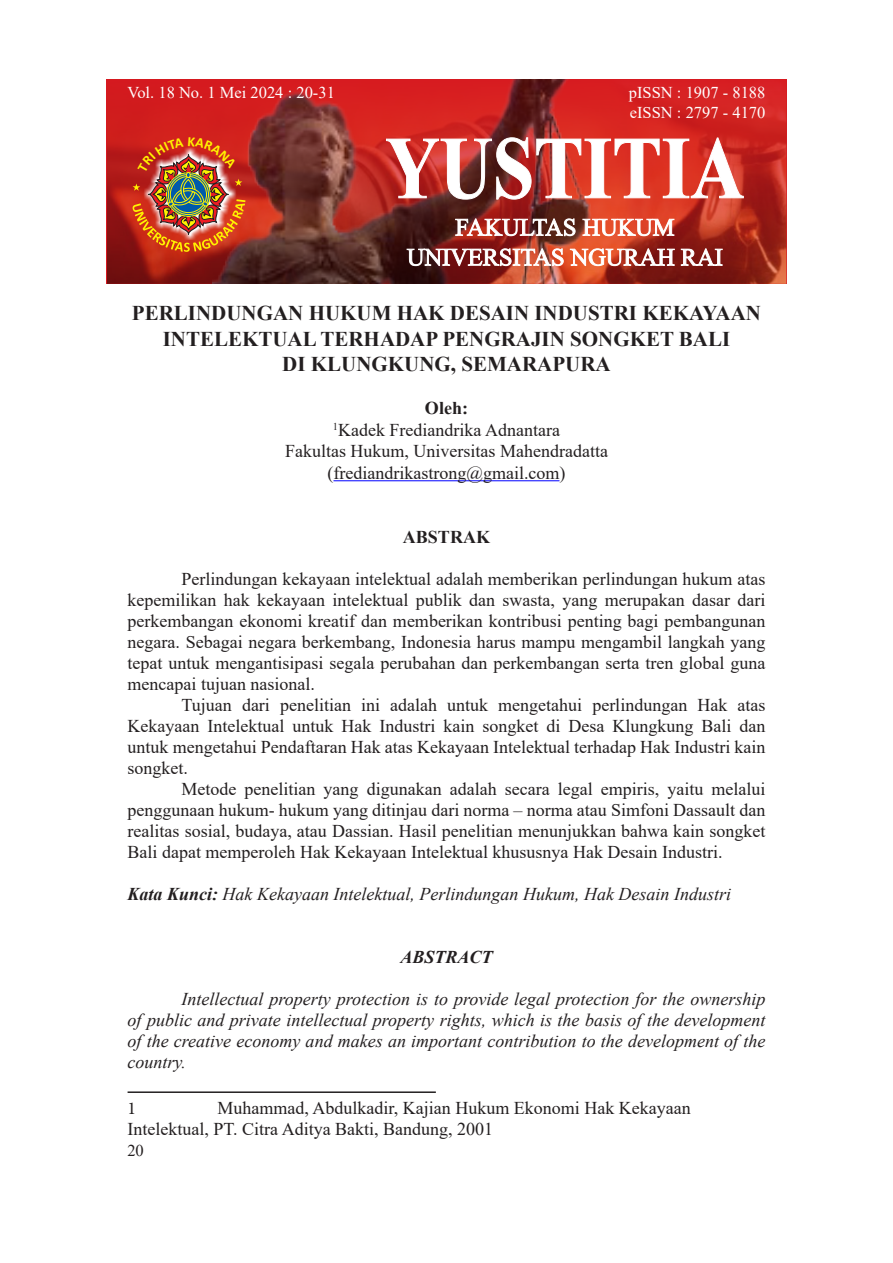
<style>
.page{position:relative;width:893px;height:1263px;background:#fff}
.page>*{position:absolute;margin:0;border:0;box-sizing:border-box;transform-origin:0 0}
.No_Spacing{font:700 21px/25.2px "Times New Roman";color:#231f20;text-align:center}
.t1{font:18px/21px "Times New Roman";color:#231f20;text-align:justify}
.t2{font:italic 18px/21px "Times New Roman";color:#231f20;text-align:justify}
.t3{font:700 18px "Times New Roman";color:#231f20}
.t4{font:italic 700 18px "Times New Roman";color:#231f20}
.t5{font:18px "Minion Pro";color:#231f20}
.t6{font:16.5px "Times New Roman";color:#fff}
.t7{font:16.5px "Times New Roman";color:#231f20}
.s1{font-weight:700}
</style>
<div class="page">
<img style="left:107px;top:80px;width:679px;height:204px">
<img style="left:212px;top:80px;width:382px;height:204px">
<svg style="left:386px;top:137px;width:358px;height:62px"></svg>
<img style="left:407px;top:218px;width:315px;height:48px">
<hr style="left:333px;top:480px;width:226px;height:1px;background:#00f">
<hr style="left:128px;top:1091px;width:308px;height:2px;background:#231f20">
<img style="left:133px;top:137px;width:112px;height:115px">
<p class="t6" style="left:128px;top:81px;width:209px">Vol. 18 No. 1 Mei 2024 : 20-31</p>
<p class="t6" style="left:629px;top:81px;width:138px">pISSN : 1907 - 8188</p>
<p class="t6" style="left:630px;top:101px;width:137px">eISSN : 2797 - 4170</p>
<p class="No_Spacing" style="left:132px;top:300px;width:631px">PERLINDUNGAN HUKUM HAK DESAIN INDUSTRI KEKAYAAN<br>INTELEKTUAL TERHADAP PENGRAJIN SONGKET BALI</p>
<p class="No_Spacing" style="left:282px;top:351px;width:330px">DI KLUNGKUNG, SEMARAPURA</p>
<p class="t3" style="left:425px;top:395px;width:45px">Oleh:</p>
<p class="t1" style="left:333px;top:418px;width:229px"><sup>1</sup>Kadek Frediandrika Adnantara</p>
<p class="t1" style="left:285px;top:440px;width:324px">Fakultas Hukum, Universitas Mahendradatta</p>
<p class="t1" style="left:327px;top:462px;width:239px">(frediandrikastrong@gmail.com)</p>
<p class="t3" style="left:403px;top:524px;width:89px">ABSTRAK</p>
<p class="t1" style="left:128px;top:568px;width:639px;text-indent:54px">Perlindungan kekayaan intelektual adalah memberikan perlindungan hukum atas kepemilikan hak kekayaan intelektual publik dan swasta, yang merupakan dasar dari perkembangan ekonomi kreatif dan memberikan kontribusi penting bagi pembangunan negara. Sebagai negara berkembang, Indonesia harus mampu mengambil langkah yang tepat untuk mengantisipasi segala perubahan dan perkembangan serta tren global guna mencapai tujuan nasional.</p>
<p class="t1" style="left:128px;top:694px;width:639px;text-indent:54px">Tujuan dari penelitian ini adalah untuk mengetahui perlindungan Hak atas Kekayaan Intelektual untuk Hak Industri kain songket di Desa Klungkung Bali dan untuk mengetahui Pendaftaran Hak atas Kekayaan Intelektual terhadap Hak Industri kain songket.</p>
<p class="t1" style="left:128px;top:778px;width:639px;text-indent:54px">Metode penelitian yang digunakan adalah secara legal empiris, yaitu melalui penggunaan hukum- hukum yang ditinjau dari norma – norma atau Simfoni Dassault dan realitas sosial, budaya, atau Dassian. Hasil penelitian menunjukkan bahwa kain songket Bali dapat memperoleh Hak Kekayaan Intelektual khususnya Hak Desain Industri.</p>
<p class="t2" style="left:128px;top:883px;width:605px"><span class="s1">Kata Kunci:</span> Hak Kekayaan Intelektual, Perlindungan Hukum, Hak Desain Industri</p>
<p class="t4" style="left:400px;top:944px;width:94px">ABSTRACT</p>
<p class="t2" style="left:128px;top:988px;width:639px;text-indent:54px">Intellectual property protection is to provide legal protection for the ownership of public and private intellectual property rights, which is the basis of the development of the creative economy and makes an important contribution to the development of the country.</p>
<p class="t5" style="left:128px;top:1096px;width:10px">1</p>
<p class="t1" style="left:128px;top:1096px;width:565px;line-height:21.6px;text-indent:90px">Muhammad, Abdulkadir, Kajian Hukum Ekonomi Hak Kekayaan<br>Intelektual, PT. Citra Aditya Bakti, Bandung, 2001</p>
<p class="t7" style="left:127px;top:1139px;width:18px">20</p>
</div>
